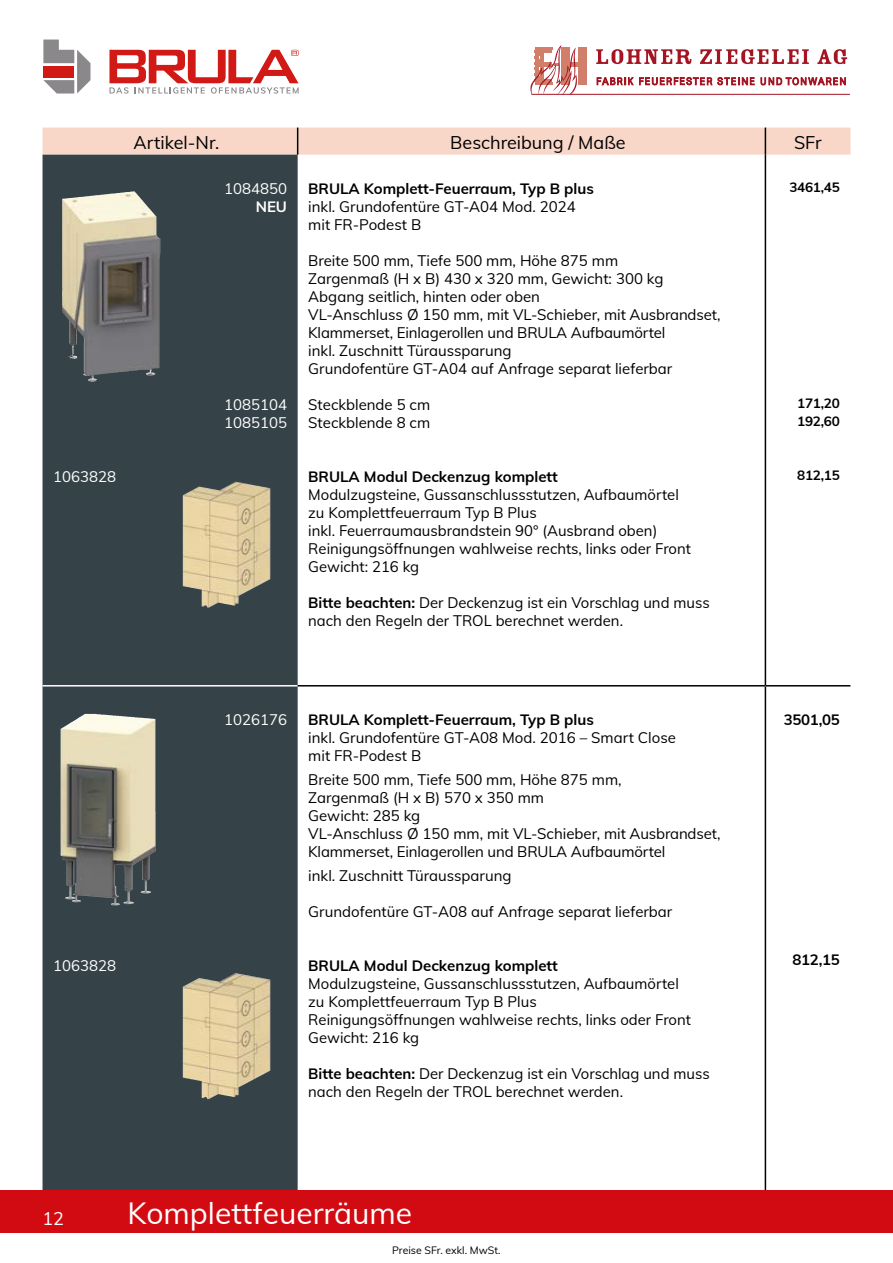
<style>
.page{position:relative;width:893px;height:1263px;background:#fff}
.page>*{position:absolute;margin:0;border:0;box-sizing:border-box;transform-origin:0 0}
.t1{font:30px "Muli";color:#fff}
.t2{font:18px "Muli";color:#000}
.t3{font:18px "Muli";color:#fff}
.t4{font:15px/18px "Muli";color:#000}
.t5{font:700 15px "Muli";color:#000}
.t6{font:15px/18px "Muli";color:#fff}
.t7{font:700 15px "Muli";color:#fff}
.t8{font:700 13.5px/18px "Muli";letter-spacing:-.02em;color:#000}
.t9{font:10.5px "Muli";color:#000}
.s1{font-weight:700}
</style>
<div class="page">
<svg style="left:43px;top:40px;width:47px;height:54px"></svg>
<svg style="left:109px;top:50px;width:190px;height:44px"></svg>
<svg style="left:43px;top:155px;width:255px;height:1036px;fill:#354248"></svg>
<div style="left:43px;top:128px;width:807px;height:27px;background:#f8d6c8"></div>
<hr style="left:765px;top:155px;width:1px;height:530px;background:#000">
<hr style="left:765px;top:686px;width:1px;height:517px;background:#000">
<hr style="left:43px;top:685px;width:255px;height:1px;background:#fff">
<hr style="left:298px;top:685px;width:467px;height:1px;background:#000">
<hr style="left:765px;top:685px;width:85px;height:1px;background:#000">
<img style="left:62px;top:192px;width:67px;height:167px">
<img style="left:183px;top:482px;width:52px;height:126px">
<div style="left:0;top:1191px;width:893px;height:42px;background:#d20a11"></div>
<img style="left:61px;top:714px;width:24px;height:188px">
<img style="left:183px;top:973px;width:52px;height:126px">
<svg style="left:530px;top:45px;width:57px;height:49px"></svg>
<hr style="left:531px;top:94px;width:319px;height:1px;background:#a51422">
<svg style="left:597px;top:77px;width:36px;height:8px"></svg>
<svg style="left:761px;top:77px;width:85px;height:8px"></svg>
<svg style="left:639px;top:77px;width:115px;height:8px"></svg>
<svg style="left:596px;top:49px;width:95px;height:15px"></svg>
<svg style="left:700px;top:49px;width:109px;height:15px"></svg>
<svg style="left:817px;top:49px;width:30px;height:15px"></svg>
<p class="t6" style="left:53px;top:467px;width:64px">1063828</p>
<p class="t2" style="left:134px;top:129px;width:87px">Artikel-Nr.</p>
<p class="t2" style="left:450px;top:129px;width:177px">Beschreibung / Maße</p>
<p class="t2" style="left:794px;top:129px;width:29px">SFr</p>
<p class="t6" style="left:224px;top:179px;width:64px">1084850</p>
<p class="t7" style="left:256px;top:195px;width:33px">NEU</p>
<p class="t8" style="left:789px;top:178px;width:52px">3461,45</p>
<p class="t5" style="left:308px;top:177px;width:287px">BRULA Komplett-Feuerraum, Typ B plus</p>
<p class="t4" style="left:308px;top:197px;width:269px">inkl. Grundofentüre GT-A04 Mod. 2024 mit FR-Podest B</p>
<p class="t4" style="left:308px;top:251px;width:414px">Breite 500 mm, Tiefe 500 mm, Höhe 875 mm<br>Zargenmaß (H x B) 430 x 320 mm, Gewicht: 300 kg Abgang seitlich, hinten oder oben<br>VL-Anschluss Ø 150 mm, mit VL-Schieber, mit Ausbrandset, Klammerset, Einlagerollen und BRULA Aufbaumörtel<br>inkl. Zuschnitt Türaussparung<br>Grundofentüre GT-A04 auf Anfrage separat lieferbar</p>
<p class="t4" style="left:308px;top:395px;width:123px">Steckblende 5 cm<br>Steckblende 8 cm</p>
<p class="t8" style="left:797px;top:394px;width:44px">171,20<br>192,60</p>
<p class="t6" style="left:224px;top:395px;width:64px">1085104<br>1085105</p>
<p class="t5" style="left:308px;top:465px;width:251px">BRULA Modul Deckenzug komplett</p>
<p class="t4" style="left:308px;top:485px;width:384px">Modulzugsteine, Gussanschlussstutzen, Aufbaumörtel zu Komplettfeuerraum Typ B Plus<br>inkl. Feuerraumausbrandstein 90° (Ausbrand oben)<br>Reinigungsöffnungen wahlweise rechts, links oder Front Gewicht: 216 kg</p>
<p class="t4" style="left:308px;top:593px;width:403px"><span class="s1">Bitte beachten:</span> Der Deckenzug ist ein Vorschlag und muss nach den Regeln der TROL berechnet werden.</p>
<p class="t8" style="left:797px;top:466px;width:44px">812,15</p>
<p class="t6" style="left:53px;top:956px;width:64px">1063828</p>
<p class="t6" style="left:224px;top:710px;width:64px">1026176</p>
<p class="t5" style="left:308px;top:708px;width:287px">BRULA Komplett-Feuerraum, Typ B plus</p>
<p class="t4" style="left:308px;top:728px;width:369px">inkl. Grundofentüre GT-A08 Mod. 2016 – Smart Close mit FR-Podest B</p>
<p class="t4" style="left:308px;top:770px;width:414px">Breite 500 mm, Tiefe 500 mm, Höhe 875 mm,<br>Zargenmaß (H x B) 570 x 350 mm<br>Gewicht: 285 kg<br>VL-Anschluss Ø 150 mm, mit VL-Schieber, mit Ausbrandset, Klammerset, Einlagerollen und BRULA Aufbaumörtel</p>
<p class="t4" style="left:308px;top:866px;width:205px">inkl. Zuschnitt Türaussparung</p>
<p class="t4" style="left:308px;top:902px;width:366px">Grundofentüre GT-A08 auf Anfrage separat lieferbar</p>
<p class="t5" style="left:308px;top:954px;width:251px">BRULA Modul Deckenzug komplett</p>
<p class="t4" style="left:308px;top:974px;width:384px">Modulzugsteine, Gussanschlussstutzen, Aufbaumörtel zu Komplettfeuerraum Typ B Plus<br>Reinigungsöffnungen wahlweise rechts, links oder Front Gewicht: 216 kg</p>
<p class="t4" style="left:308px;top:1064px;width:403px"><span class="s1">Bitte beachten:</span> Der Deckenzug ist ein Vorschlag und muss nach den Regeln der TROL berechnet werden.</p>
<p class="t5" style="left:784px;top:708px;width:57px">3501,05</p>
<p class="t5" style="left:792px;top:948px;width:49px">812,15</p>
<p class="t3" style="left:43px;top:1205px;width:23px">12</p>
<h1 class="t1" style="left:128px;top:1192px;width:286px">Komplettfeuerräume</h1>
<p class="t9" style="left:392px;top:1243px;width:110px">Preise SFr. exkl. MwSt.</p>
</div>
